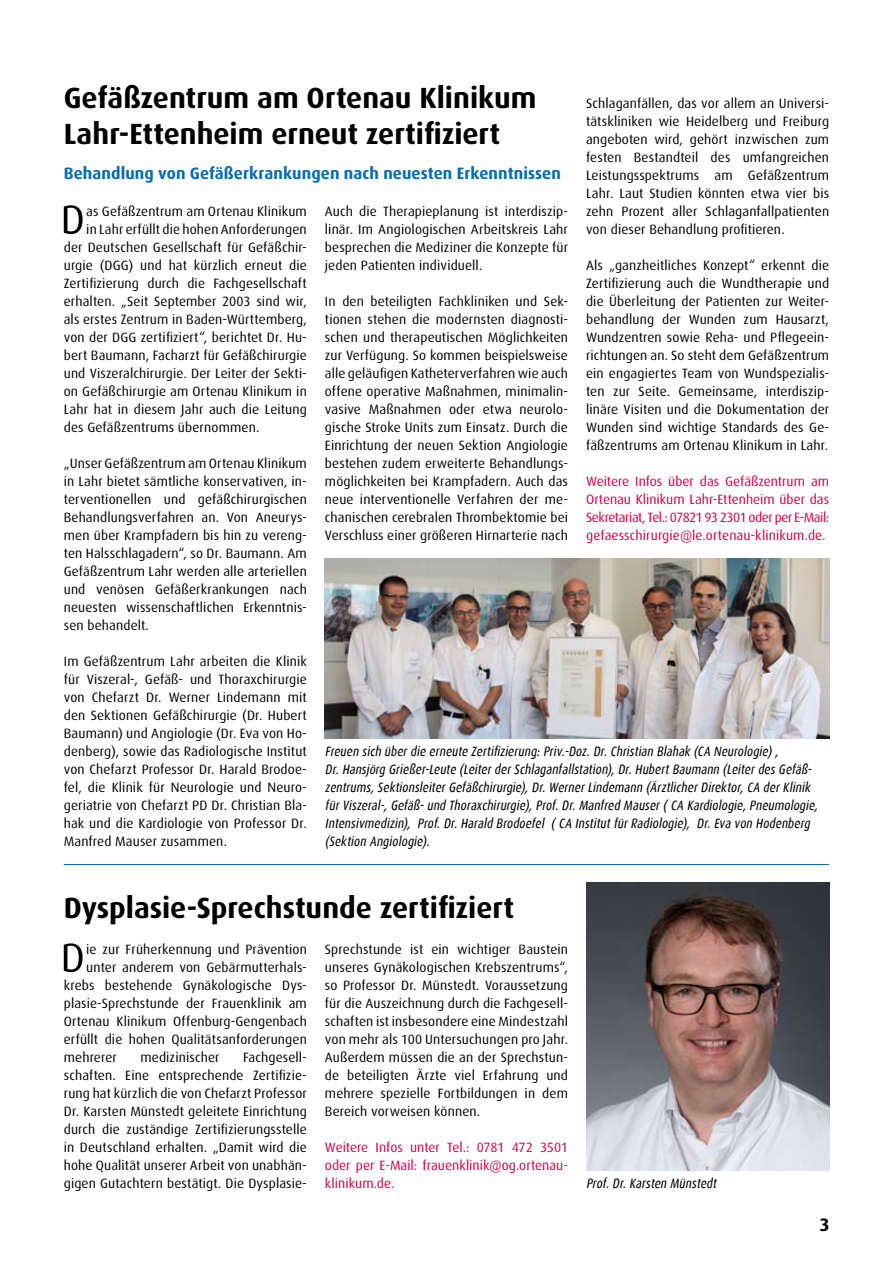
<style>
.page{position:relative;width:893px;height:1263px;background:#fff}
.page>*{position:absolute;margin:0;border:0;box-sizing:border-box;transform-origin:0 0}
.t1{font:700 29.25px/36px "Dax Pro";color:#000}
.t2{font:700 18px "Dax Pro";color:#000}
.t3{font:700 16.5px "Dax Pro";letter-spacing:.005em;color:#006bb3}
.t4{font:13.5px/18px "Dax Pro";letter-spacing:.01em;color:#000;text-align:justify}
.t5{font:italic 13.5px/18px "Dax Condensed";color:#000}
.t6{font:13.5px/18px "Dax Pro";letter-spacing:.005em;color:#ce0044;text-align:justify}
</style>
<div class="page">
<svg style="left:64px;top:205px;width:19px;height:29px"></svg>
<hr style="left:64px;top:864px;width:765px;height:1px;background:#006bb3">
<svg style="left:64px;top:943px;width:19px;height:29px"></svg>
<img style="left:325px;top:558px;width:504px;height:180px">
<img style="left:586px;top:882px;width:243px;height:288px">
<h1 class="t1" style="left:64px;top:79px;width:474px">Gefäßzentrum am Ortenau Klinikum<br>Lahr-Ettenheim erneut zertifiziert</h1>
<p class="t3" style="left:64px;top:163px;width:499px">Behandlung von Gefäßerkrankungen nach neuesten Erkenntnissen</p>
<p class="t4" style="left:86px;top:202px;width:222px">as Gefäßzentrum am Ortenau Klinikum</p>
<p class="t4" style="left:86px;top:220px;width:222px">in Lahr erfüllt die hohen Anforderungen</p>
<p class="t4" style="left:64px;top:238px;width:245px">der Deutschen Gesellschaft für Gefäßchir-</p>
<p class="t4" style="left:64px;top:256px;width:245px">urgie (DGG) und hat kürzlich erneut die</p>
<p class="t4" style="left:64px;top:274px;width:245px">Zertifizierung durch die Fachgesellschaft</p>
<p class="t4" style="left:64px;top:292px;width:245px">erhalten. „Seit September 2003 sind wir,</p>
<p class="t4" style="left:64px;top:310px;width:245px">als erstes Zentrum in Baden-Württemberg,</p>
<p class="t4" style="left:64px;top:328px;width:245px">von der DGG zertifiziert“, berichtet Dr. Hu-</p>
<p class="t4" style="left:64px;top:346px;width:245px">bert Baumann, Facharzt für Gefäßchirurgie</p>
<p class="t4" style="left:64px;top:364px;width:245px">und Viszeralchirurgie. Der Leiter der Sekti-</p>
<p class="t4" style="left:64px;top:382px;width:245px">on Gefäßchirurgie am Ortenau Klinikum in</p>
<p class="t4" style="left:64px;top:400px;width:245px">Lahr hat in diesem Jahr auch die Leitung</p>
<p class="t4" style="left:64px;top:418px;width:197px">des Gefäßzentrums übernommen.</p>
<p class="t4" style="left:64px;top:454px;width:245px">„Unser Gefäßzentrum am Ortenau Klinikum in Lahr bietet sämtliche konservativen, in&shy;terventionellen und gefäßchirurgischen Behandlungsverfahren an. Von Aneurys&shy;men über Krampfadern bis hin zu vereng&shy;ten Halsschlagadern“, so Dr. Baumann. Am Gefäßzentrum Lahr werden alle arteriellen und venösen Gefäßerkrankungen nach neuesten wissenschaftlichen Erkenntnis&shy;sen behandelt.</p>
<p class="t4" style="left:64px;top:652px;width:245px">Im Gefäßzentrum Lahr arbeiten die Klinik für Viszeral-, Gefäß- und Thoraxchirurgie von Chefarzt Dr. Werner Lindemann mit den Sektionen Gefäßchirurgie (Dr. Hubert Baumann) und Angiologie (Dr. Eva von Ho&shy;denberg), sowie das Radiologische Institut von Chefarzt Professor Dr. Harald Brodoe&shy;fel, die Klinik für Neurologie und Neuro&shy;geriatrie von Chefarzt PD Dr. Christian Bla&shy;hak und die Kardiologie von Professor Dr.<br>Manfred Mauser zusammen.</p>
<p class="t4" style="left:586px;top:94px;width:245px">Schlaganfällen, das vor allem an Universi&shy;tätskliniken wie Heidelberg und Freiburg angeboten wird, gehört inzwischen zum festen Bestandteil des umfangreichen Leistungsspektrums am Gefäßzentrum Lahr. Laut Studien könnten etwa vier bis zehn Prozent aller Schlaganfallpatienten von dieser Behandlung profitieren.</p>
<p class="t4" style="left:586px;top:256px;width:245px">Als „ganzheitliches Konzept“ erkennt die Zertifizierung auch die Wundtherapie und die Überleitung der Patienten zur Weiter&shy;behandlung der Wunden zum Hausarzt, Wundzentren sowie Reha- und Pflegeein&shy;richtungen an. So steht dem Gefäßzentrum ein engagiertes Team von Wundspezialis&shy;ten zur Seite. Gemeinsame, interdiszip&shy;linäre Visiten und die Dokumentation der Wunden sind wichtige Standards des Ge&shy;fäßzentrums am Ortenau Klinikum in Lahr.</p>
<p class="t6" style="left:586px;top:472px;width:245px">Weitere Infos über das Gefäßzentrum am Ortenau Klinikum Lahr-Ettenheim über das Sekretariat, Tel.: 07821 93 2301 oder per E-Mail: gefaesschirurgie@le.ortenau-klinikum.de.</p>
<p class="t4" style="left:325px;top:202px;width:245px">Auch die Therapieplanung ist interdiszip&shy;linär. Im Angiologischen Arbeitskreis Lahr besprechen die Mediziner die Konzepte für jeden Patienten individuell.</p>
<p class="t4" style="left:325px;top:292px;width:245px">In den beteiligten Fachkliniken und Sek&shy;tionen stehen die modernsten diagnosti&shy;schen und therapeutischen Möglichkeiten zur Verfügung. So kommen beispielsweise alle geläufigen Katheterverfahren wie auch offene operative Maßnahmen, minimalin&shy;vasive Maßnahmen oder etwa neurolo&shy;gische Stroke Units zum Einsatz. Durch die Einrichtung der neuen Sektion Angiologie bestehen zudem erweiterte Behandlungs&shy;möglichkeiten bei Krampfadern. Auch das neue interventionelle Verfahren der me&shy;chanischen cerebralen Thrombektomie bei Verschluss einer größeren Hirnarterie nach</p>
<p class="t5" style="left:325px;top:743px;width:497px">Freuen sich überdie erneute Zertifizierung:Priv.-Doz.Dr.Christian Blahak (CA Neurologie), Dr.Hansjörg Grießer-Leute (LeiterderSchlaganfallstation),Dr.HubertBaumann (LeiterdesGefäß&shy;zentrums,SektionsleiterGefäßchirurgie),Dr.WernerLindemann (ÄrztlicherDirektor,CA derKlinik fürViszeral-,Gefäß-und Thoraxchirurgie),Prof.Dr.Manfred Mauser(CA Kardiologie,Pneumologie, Intensivmedizin), Prof.Dr.Harald Brodoefel (CA InstitutfürRadiologie), Dr.Eva von Hodenberg (Sektion Angiologie).</p>
<h1 class="t1" style="left:64px;top:889px;width:452px">Dysplasie-Sprechstunde zertifiziert</h1>
<p class="t4" style="left:86px;top:940px;width:222px">ie zur Früherkennung und Prävention</p>
<p class="t4" style="left:86px;top:958px;width:222px">unter anderem von Gebärmutterhals-</p>
<p class="t4" style="left:64px;top:976px;width:245px">krebs bestehende Gynäkologische Dys-</p>
<p class="t4" style="left:64px;top:994px;width:245px">plasie-Sprechstunde der Frauenklinik am</p>
<p class="t4" style="left:64px;top:1012px;width:245px">Ortenau Klinikum Offenburg-Gengenbach</p>
<p class="t4" style="left:64px;top:1030px;width:245px">erfüllt die hohen Qualitätsanforderungen</p>
<p class="t4" style="left:64px;top:1048px;width:55px">mehrerer</p>
<p class="t4" style="left:140px;top:1048px;width:81px">medizinischer</p>
<p class="t4" style="left:325px;top:940px;width:245px">Sprechstunde ist ein wichtiger Baustein unseres Gynäkologischen Krebszentrums“, so Professor Dr. Münstedt. Voraussetzung für die Auszeichnung durch die Fachgesell&shy;schaften ist insbesondere eine Mindestzahl von mehr als 100 Untersuchungen pro Jahr.<br>Außerdem müssen die an der Sprechstun&shy;de beteiligten Ärzte viel Erfahrung und mehrere spezielle Fortbildungen in dem Bereich vorweisen können.</p>
<p class="t6" style="left:325px;top:1138px;width:245px">Weitere Infos unter Tel.: 0781 472 3501 oder per E-Mail: frauenklinik@og.ortenau&shy;klinikum.de.</p>
<p class="t4" style="left:64px;top:1048px;width:245px;text-indent:179px">Fachgesell&shy;schaften. Eine entsprechende Zertifizie&shy;rung hat kürzlich die von Chefarzt Professor Dr. Karsten Münstedt geleitete Einrichtung durch die zuständige Zertifizierungsstelle in Deutschland erhalten. „Damit wird die hohe Qualität unserer Arbeit von unabhän&shy;gigen Gutachtern bestätigt. Die Dysplasie-</p>
<p class="t5" style="left:586px;top:1175px;width:134px">Prof.Dr.Karsten Münstedt</p>
<h2 class="t2" style="left:819px;top:1213px;width:12px">3</h2>
</div>
